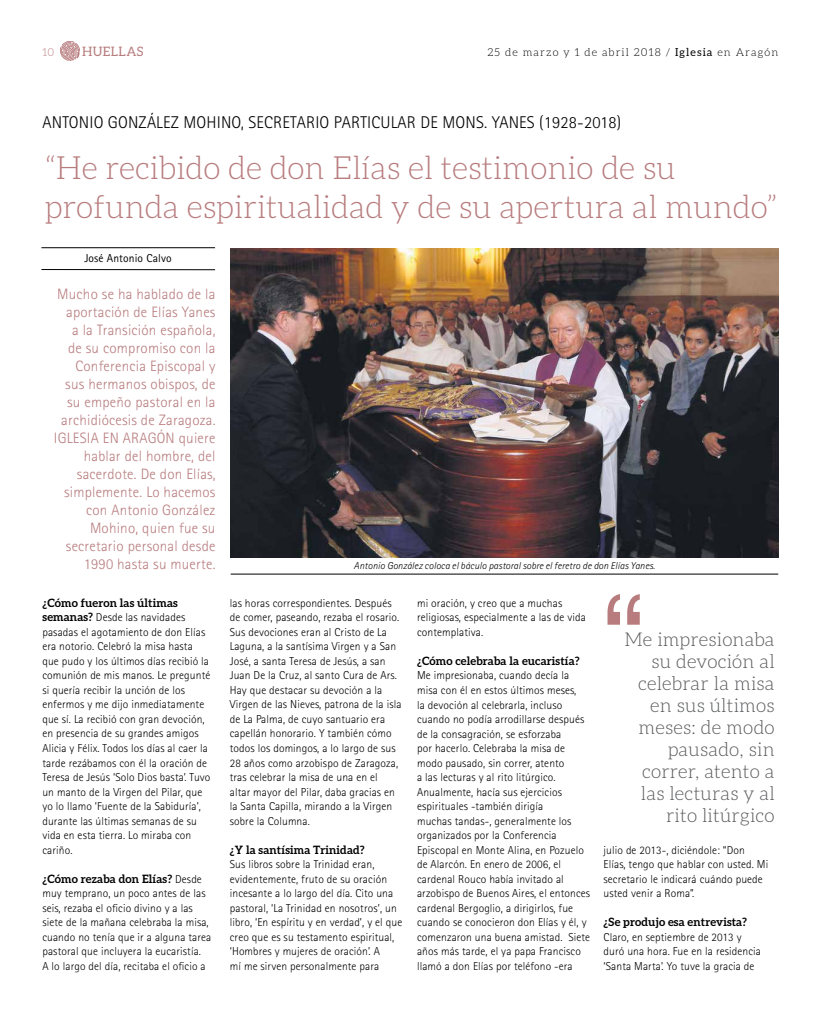
<style>
.page{position:relative;width:820px;height:1021px;background:#fff}
.page>*{position:absolute;margin:0;border:0;box-sizing:border-box;transform-origin:0 0}
.t1{font:120px "Helvetica";color:#b87c7e}
.t2{font:300 32px/38.4px "Aleo";color:#b87c7e}
.t3{font:300 19px/22px "Aleo";letter-spacing:.01em;color:#58595b;text-align:right}
.t4{font:300 17px "Rotis Sans Serif";letter-spacing:.01em;color:#000}
.t5{font:300 15px/18px "Rotis Sans Serif";letter-spacing:.015em;color:#b87c7e;text-align:right}
.t6{font:13px "Aleo";letter-spacing:.025em;color:#b87c7e}
.t7{font:300 11.5px/14.5px "Rotis Sans Serif";letter-spacing:.01em;color:#000}
.t8{font:700 11.5px "Aleo";letter-spacing:.01em;color:#000}
.t9{font:11.5px "Rotis Sans Serif";letter-spacing:.01em;color:#000}
.t10{font:300 11px "Aleo";letter-spacing:.1em;color:#000}
.t11{font:300 11px "Aleo";color:#b87c7e}
.t12{font:italic 300 10px "Rotis Sans Serif";letter-spacing:.01em;color:#000}
.s1{font-weight:400}
.s2{font-family:"Aleo";font-weight:700}
.s3{font-family:"Rotis Sans Serif";font-weight:300}
</style>
<div class="page">
<img style="left:230px;top:248px;width:548px;height:309px">
<hr style="left:41px;top:247px;width:174px;height:1px;background:#000">
<hr style="left:41px;top:269px;width:174px;height:1px;background:#000">
<hr style="left:230px;top:574px;width:548px;height:1px;background:#000">
<svg style="left:60px;top:41px;width:20px;height:20px"></svg>
<p class="t11" style="left:43px;top:46px;width:13px">10</p>
<p class="t6" style="left:82px;top:44px;width:63px">HUELLAS</p>
<p class="t10" style="left:487px;top:46px;width:292px">25 de marzo y 1 de abril 2018 / <span class="s1">Iglesia</span> en Aragón</p>
<h3 class="t4" style="left:43px;top:112px;width:580px">ANTONIO GONZÁLEZ MOHINO, SECRETARIO PARTICULAR DE MONS. YANES (1928-2018)</h3>
<h2 class="t2" style="left:45px;top:149px;width:733px">“He recibido de don Elías el testimonio de su profunda espiritualidad y de su apertura al mundo”</h2>
<p class="t9" style="left:84px;top:251px;width:89px">José Antonio Calvo</p>
<p class="t5" style="left:54px;top:285px;width:163px">Mucho se ha hablado de la aportación de Elías Yanes<br>a la Transición española,<br>de su compromiso con la<br>Conferencia Episcopal y sus hermanos obispos, de su empeño pastoral en la archidiócesis de Zaragoza.<br>IGLESIA EN ARAGÓN quiere hablar del hombre, del sacerdote. De don Elías, simplemente. Lo hacemos con Antonio González<br>Mohino, quien fue su secretario personal desde<br>1990 hasta su muerte.</p>
<p class="t8" style="left:42px;top:596px;width:137px">¿Cómo fueron las últimas</p>
<p class="t7" style="left:42px;top:610px;width:169px"><span class="s2">semanas?</span> Desde las navidades pasadas el agotamiento de don Elías era notorio. Celebró la misa hasta que pudo y los últimos días recibió la comunión de mis manos. Le pregunté si quería recibir la unción de los enfermos y me dijo inmediatamente que sí. La recibió con gran devoción, en presencia de su grandes amigos Alicia y Félix. Todos los días al caer la tarde rezábamos con él la oración de Teresa de Jesús ‘Solo Dios basta’. Tuvo un manto de la Virgen del Pilar, que yo lo llamo ‘Fuente de la Sabiduría’, durante las últimas semanas de su vida en esta tierra. Lo miraba con cariño.</p>
<p class="t8" style="left:42px;top:871px;width:161px">¿Cómo rezaba don Elías? <span class="s3">Desde</span></p>
<p class="t7" style="left:42px;top:886px;width:170px">muy temprano, un poco antes de las seis, rezaba el oficio divino y a las siete de la mañana celebraba la misa, cuando no tenía que ir a alguna tarea pastoral que incluyera la eucaristía.<br>A lo largo del día, recitaba el oficio a</p>
<p class="t12" style="left:354px;top:560px;width:302px">Antonio González coloca el báculo pastoral sobre el feretro de don Elías Yanes.</p>
<p class="t7" style="left:230px;top:595px;width:173px">las horas correspondientes. Después de comer, paseando, rezaba el rosario.<br>Sus devociones eran al Cristo de La Laguna, a la santísima Virgen y a San José, a santa Teresa de Jesús, a san Juan De la Cruz, al santo Cura de Ars.<br>Hay que destacar su devoción a la Virgen de las Nieves, patrona de la isla de La Palma, de cuyo santuario era capellán honorario. Y también cómo todos los domingos, a lo largo de sus 28 años como arzobispo de Zaragoza, tras celebrar la misa de una en el<br>altar mayor del Pilar, daba gracias en la Santa Capilla, mirando a la Virgen sobre la Columna.</p>
<p class="t8" style="left:230px;top:842px;width:136px">¿Y la santísima Trinidad?</p>
<p class="t7" style="left:230px;top:857px;width:174px">Sus libros sobre la Trinidad eran, evidentemente, fruto de su oración incesante a lo largo del día. Cito una pastoral, ‘La Trinidad en nosotros’, un libro, ‘En espíritu y en verdad’, y el que creo que es su testamento espiritual, ‘Hombres y mujeres de oración’. A<br>mí me sirven personalmente para</p>
<p class="t7" style="left:417px;top:596px;width:170px">mi oración, y creo que a muchas religiosas, especialmente a las de vida contemplativa.</p>
<p class="t8" style="left:417px;top:654px;width:164px">¿Cómo celebraba la eucaristía?</p>
<p class="t7" style="left:417px;top:668px;width:174px">Me impresionaba, cuando decía la misa con él en estos últimos meses,<br>la devoción al celebrarla, incluso cuando no podía arrodillarse después de la consagración, se esforzaba<br>por hacerlo. Celebraba la misa de modo pausado, sin correr, atento<br>a las lecturas y al rito litúrgico.<br>Anualmente, hacía sus ejercicios espirituales -también dirigía<br>muchas tandas-, generalmente los organizados por la Conferencia Episcopal en Monte Alina, en Pozuelo de Alarcón. En enero de 2006, el cardenal Rouco había invitado al arzobispo de Buenos Aires, el entonces cardenal Bergoglio, a dirigirlos, fue cuando se conocieron don Elías y él, y comenzaron una buena amistad. Siete años más tarde, el ya papa Francisco llamó a don Elías por teléfono -era</p>
<h1 class="t1" style="left:602px;top:546px;width:41px">“</h1>
<h3 class="t3" style="left:624px;top:628px;width:152px">Me impresionaba su devoción al celebrar la misa en sus últimos meses: de modo pausado, sin correr, atento a las lecturas y al rito litúrgico</h3>
<p class="t7" style="left:603px;top:842px;width:166px">julio de 2013-, diciéndole: “Don<br>Elías, tengo que hablar con usted. Mi secretario le indicará cuándo puede usted venir a Roma”.</p>
<p class="t8" style="left:603px;top:915px;width:145px">¿Se produjo esa entrevista?</p>
<p class="t7" style="left:603px;top:929px;width:159px">Claro, en septiembre de 2013 y duró una hora. Fue en la residencia ‘Santa Marta’. Yo tuve la gracia de</p>
</div>
